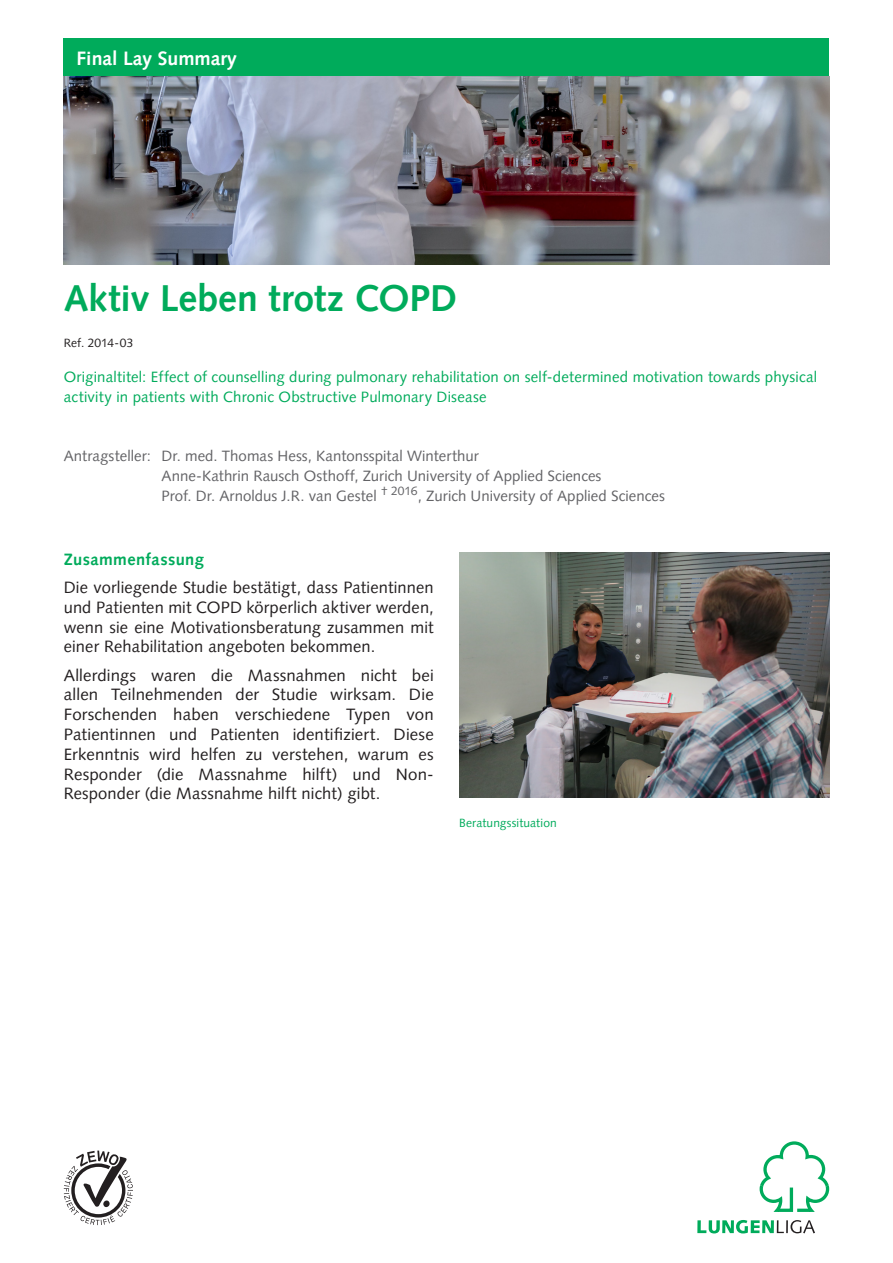
<style>
.page{position:relative;width:893px;height:1263px;background:#fff}
.page>*{position:absolute;margin:0;border:0;box-sizing:border-box;transform-origin:0 0}
.Haupttitel{font:700 37.5px "Syntax LT Pro";color:#00ab5b}
.t1{font:700 19.5px "Syntax LT Pro";color:#fff}
.Fliesstext{font:16.5px/19.8px "Syntax LT Pro";letter-spacing:.01em;color:#231f20;text-align:justify}
.Fliesstext-2{font:700 16.5px "Syntax LT Pro";letter-spacing:.025em;color:#00ab5b}
.Antragsteller{font:15px "Syntax LT Pro";letter-spacing:.005em;color:#636366}
.Orginaltitel{font:15px/19.8px "Syntax LT Pro";letter-spacing:.015em;color:#00ab5b}
.Bildbeschrieb{font:12px "Syntax LT Pro";letter-spacing:.01em;color:#00ab5b}
.Datum{font:12px "Syntax LT Pro";letter-spacing:.01em;color:#231f20}
</style>
<div class="page">
<div style="left:64px;top:38px;width:765px;height:39px;background:#00ab5b"></div>
<svg style="left:64px;top:1150px;width:69px;height:75px"></svg>
<svg style="left:697px;top:1220px;width:118px;height:13px"></svg>
<svg style="left:760px;top:1141px;width:69px;height:71px"></svg>
<img style="left:64px;top:77px;width:765px;height:188px">
<img style="left:459px;top:552px;width:370px;height:246px">
<p class="t1" style="left:77px;top:47px;width:162px">Final Lay Summary</p>
<p class="Haupttitel" style="left:64px;top:276px;width:395px">Aktiv Leben trotz COPD</p>
<p class="Datum" style="left:64px;top:336px;width:71px">Ref. 2014-03</p>
<p class="Orginaltitel" style="left:64px;top:367px;width:755px">Originaltitel: Effect of counselling during pulmonary rehabilitation on self-determined motivation towards physical activity in patients with Chronic Obstructive Pulmonary Disease</p>
<p class="Antragsteller" style="left:64px;top:447px;width:89px">Antragsteller:</p>
<p class="Antragsteller" style="left:162px;top:447px;width:319px">Dr. med. Thomas Hess, Kantonsspital Winterthur</p>
<p class="Antragsteller" style="left:162px;top:467px;width:441px">Anne-Kathrin Rausch Osthoff, Zurich University of Applied Sciences</p>
<p class="Antragsteller" style="left:162px;top:487px;width:505px">Prof. Dr. Arnoldus J.R. van Gestel <sup>†</sup> <sup>2016</sup>, Zurich University of Applied Sciences</p>
<p class="Fliesstext-2" style="left:64px;top:549px;width:142px">Zusammenfassung</p>
<p class="Fliesstext" style="left:64px;top:577px;width:371px">Die vorliegende Studie bestätigt, dass Patientinnen und Patienten mit COPD körperlich aktiver werden, wenn sie eine Motivationsberatung zusammen mit einer Rehabilitation angeboten bekommen.</p>
<p class="Fliesstext" style="left:64px;top:665px;width:371px">Allerdings waren die Massnahmen nicht bei allen Teilnehmenden der Studie wirksam. Die Forschenden haben verschiedene Typen von Patientinnen und Patienten identifiziert. Diese Erkenntnis wird helfen zu verstehen, warum es Responder (die Massnahme hilft) und Non-Responder (die Massnahme hilft nicht) gibt.</p>
<p class="Bildbeschrieb" style="left:459px;top:815px;width:99px">Beratungssituation</p>
</div>
